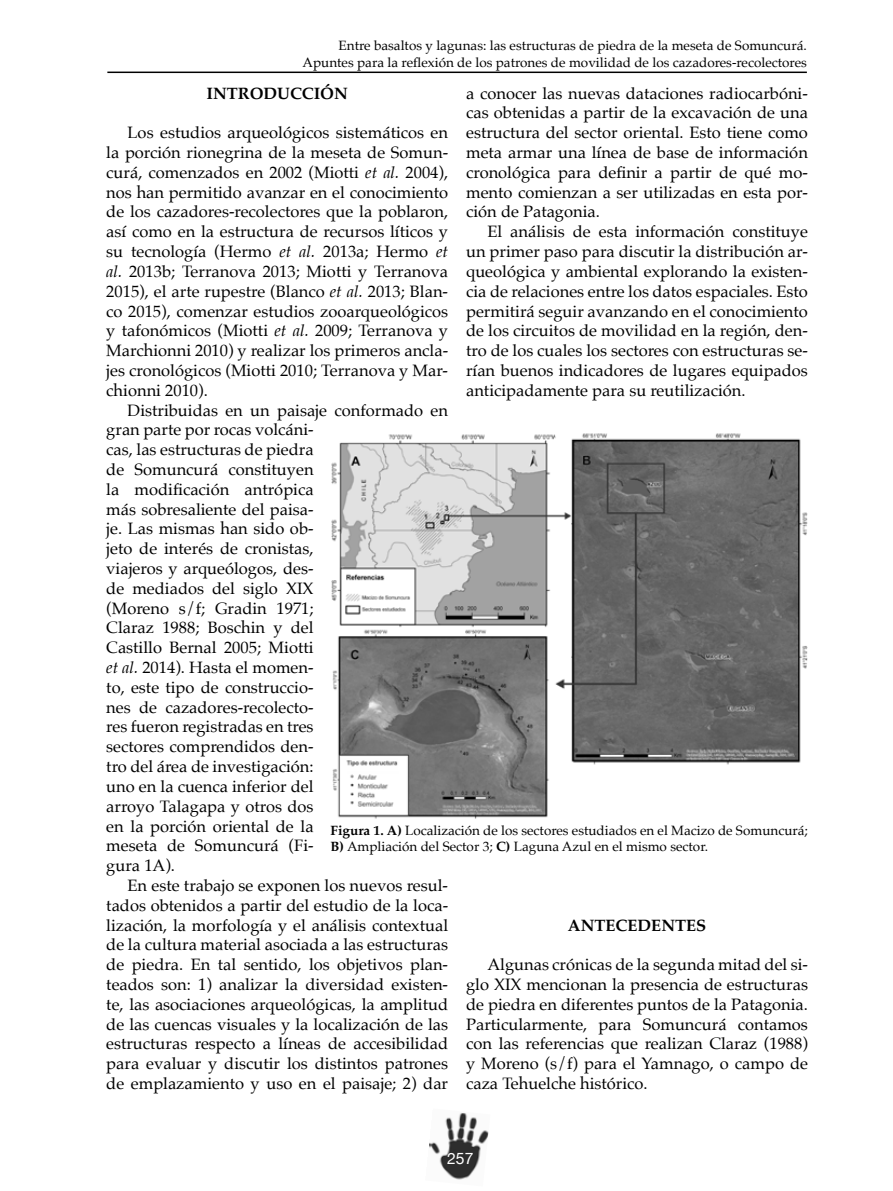
<style>
.page{position:relative;width:893px;height:1191px;background:#fff}
.page>*{position:absolute;margin:0;border:0;box-sizing:border-box;transform-origin:0 0}
.t1{font:16.5px/19.8px "Palatino";color:#000;text-align:justify}
.t2{font:700 16.5px "Palatino";color:#000}
.t3{font:15.75px "Helvetica Neue";color:#fff}
.t4{font:13.5px/16.2px "Palatino";color:#000;text-align:right}
.s1{font-style:italic}
.s2{font-weight:700}
</style>
<div class="page">
<hr style="left:107px;top:72px;width:700px;height:1px;background:#000">
<img style="left:429px;top:1113px;width:60px;height:67px">
<img style="left:331px;top:433px;width:477px;height:386px">
<p class="t4" style="left:303px;top:38px;width:506px">Entre basaltos y lagunas: las estructuras de piedra de la meseta de Somuncurá.<br>Apuntes para la reflexión de los patrones de movilidad de los cazadores-recolectores</p>
<p class="t2" style="left:207px;top:79px;width:143px">INTRODUCCIÓN</p>
<p class="t1" style="left:106px;top:123px;width:343px;text-indent:21px">Los estudios arqueológicos sistemáticos en la porción rionegrina de la meseta de Somun&shy;curá, comenzados en 2002 (Miotti <span class="s1">et al.</span> 2004), nos han permitido avanzar en el conocimiento de los cazadores-recolectores que la poblaron, así como en la estructura de recursos líticos y su tecnología (Hermo <span class="s1">et al.</span> 2013a; Hermo <span class="s1">et al.</span> 2013b; Terranova 2013; Miotti y Terranova 2015), el arte rupestre (Blanco <span class="s1">et al.</span> 2013; Blan&shy;co 2015), comenzar estudios zooarqueológicos y tafonómicos (Miotti <span class="s1">et al.</span> 2009; Terranova y Marchionni 2010) y realizar los primeros ancla&shy;jes cronológicos (Miotti 2010; Terranova y Mar&shy;chionni 2010).</p>
<p class="t1" style="left:106px;top:400px;width:343px;text-align:left;text-indent:21px">Distribuidas en un paisaje conformado en gran parte por rocas volcáni-<br>cas, las estructuras de piedra<br>de Somuncurá constituyen<br>la modificación antrópica<br>más sobresaliente del paisa-<br>je. Las mismas han sido ob-<br>jeto de interés de cronistas,<br>viajeros y arqueólogos, des-<br>de mediados del siglo XIX<br>(Moreno s/f; Gradin 1971;<br>Claraz 1988; Boschin y del<br>Castillo Bernal 2005; Miotti<br><span class="s1">et al.</span> 2014). Hasta el momen-<br>to, este tipo de construccio-<br>nes de cazadores-recolecto-<br>res fueron registradas en tres<br>sectores comprendidos den-<br>tro del área de investigación:<br>uno en la cuenca inferior del<br>arroyo Talagapa y otros dos<br>en la porción oriental de la<br>meseta de Somuncurá (Fi-<br>gura 1A).</p>
<p class="t1" style="left:106px;top:875px;width:343px;text-indent:21px">En este trabajo se exponen los nuevos resul&shy;tados obtenidos a partir del estudio de la loca&shy;lización, la morfología y el análisis contextual de la cultura material asociada a las estructuras de piedra. En tal sentido, los objetivos plan&shy;teados son: 1) analizar la diversidad existen&shy;te, las asociaciones arqueológicas, la amplitud de las cuencas visuales y la localización de las estructuras respecto a líneas de accesibilidad para evaluar y discutir los distintos patrones de emplazamiento y uso en el paisaje; 2) dar</p>
<p class="t1" style="left:466px;top:83px;width:343px">a conocer las nuevas dataciones radiocarbóni&shy;cas obtenidas a partir de la excavación de una estructura del sector oriental. Esto tiene como meta armar una línea de base de información cronológica para definir a partir de qué mo&shy;mento comienzan a ser utilizadas en esta por&shy;ción de Patagonia.</p>
<p class="t1" style="left:466px;top:222px;width:343px;text-indent:21px">El análisis de esta información constituye un primer paso para discutir la distribución ar&shy;queológica y ambiental explorando la existen&shy;cia de relaciones entre los datos espaciales. Esto permitirá seguir avanzando en el conocimiento de los circuitos de movilidad en la región, den&shy;tro de los cuales los sectores con estructuras se&shy;rían buenos indicadores de lugares equipados anticipadamente para su reutilización.</p>
<p class="t4" style="left:331px;top:822px;width:479px;text-align:left"><span class="s2">Figura 1. A)</span> Localización de los sectores estudiados en el Macizo de Somuncurá;<br><span class="s2">B)</span> Ampliación del Sector 3; <span class="s2">C)</span> Laguna Azul en el mismo sector.</p>
<p class="t2" style="left:568px;top:911px;width:140px">ANTECEDENTES</p>
<p class="t1" style="left:466px;top:954px;width:343px;text-indent:21px">Algunas crónicas de la segunda mitad del si&shy;glo XIX mencionan la presencia de estructuras de piedra en diferentes puntos de la Patagonia.<br>Particularmente, para Somuncurá contamos con las referencias que realizan Claraz (1988) y Moreno (s/f) para el Yamnago, o campo de caza Tehuelche histórico.</p>
<p class="t3" style="left:447px;top:1146px;width:28px">257</p>
</div>
